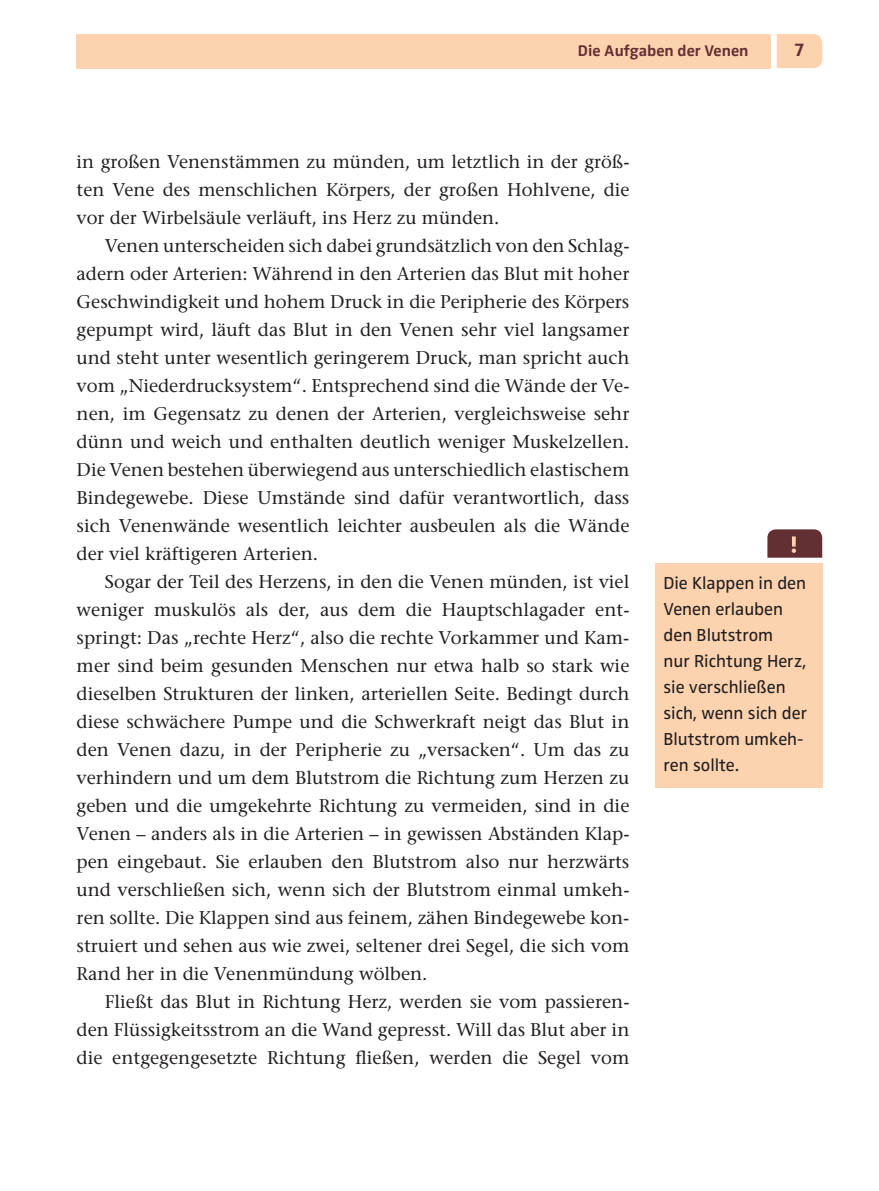
<style>
.page{position:relative;width:879px;height:1191px;background:#fff}
.page>*{position:absolute;margin:0;border:0;box-sizing:border-box;transform-origin:0 0}
.t1{font:18.4px "Stone Serif";color:#231f20}
.t2{font:700 18.4px "Zwo Pro";color:#622f33}
.t3{font:18px/26px "Zwo Pro";color:#231f20}
.t4{font:700 16px "Zwo Pro";color:#622f33}
</style>
<div class="page">
<div style="left:77px;top:34px;width:694px;height:34px;background:#fdd3af"></div>
<div style="left:777px;top:34px;width:45px;height:34px;background:#fdd3af"></div>
<div style="left:655px;top:563px;width:167px;height:225px;background:#fdd3af"></div>
<svg style="left:767px;top:529px;width:55px;height:29px;background:#6e3e40"></svg>
<p class="t4" style="left:578px;top:45px;width:172px">Die Aufgaben der Venen</p>
<p class="t2" style="left:794px;top:43px;width:12px">7</p>
<p class="t1" style="left:77px;top:151px;width:554px">in großen Venenstämmen zu münden, um letztlich in der größ-</p>
<p class="t1" style="left:77px;top:179px;width:554px">ten Vene des menschlichen Körpers, der großen Hohlvene, die</p>
<p class="t1" style="left:77px;top:207px;width:424px">vor der Wirbelsäule verläuft, ins Herz zu münden.</p>
<p class="t1" style="left:105px;top:235px;width:526px">Venen unterscheiden sich dabei grundsätzlich von den Schlag-</p>
<p class="t1" style="left:77px;top:263px;width:554px">adern oder Arterien: Während in den Arterien das Blut mit hoher</p>
<p class="t1" style="left:77px;top:291px;width:554px">Geschwindigkeit und hohem Druck in die Peripherie des Körpers</p>
<p class="t1" style="left:77px;top:319px;width:554px">gepumpt wird, läuft das Blut in den Venen sehr viel langsamer</p>
<p class="t1" style="left:77px;top:347px;width:554px">und steht unter wesentlich geringerem Druck, man spricht auch</p>
<p class="t1" style="left:77px;top:375px;width:554px">vom „Niederdrucksystem“. Entsprechend sind die Wände der Ve-</p>
<p class="t1" style="left:77px;top:403px;width:554px">nen, im Gegensatz zu denen der Arterien, vergleichsweise sehr</p>
<p class="t1" style="left:77px;top:431px;width:554px">dünn und weich und enthalten deutlich weniger Muskelzellen.</p>
<p class="t1" style="left:77px;top:459px;width:554px">Die Venen bestehen überwiegend aus unterschiedlich elastischem</p>
<p class="t1" style="left:77px;top:487px;width:554px">Bindegewebe. Diese Umstände sind dafür verantwortlich, dass</p>
<p class="t1" style="left:77px;top:515px;width:554px">sich Venenwände wesentlich leichter ausbeulen als die Wände</p>
<p class="t1" style="left:77px;top:543px;width:243px">der viel kräftigeren Arterien.</p>
<p class="t1" style="left:105px;top:571px;width:526px">Sogar der Teil des Herzens, in den die Venen münden, ist viel</p>
<p class="t1" style="left:77px;top:599px;width:554px">weniger muskulös als der, aus dem die Hauptschlagader ent-</p>
<p class="t1" style="left:77px;top:627px;width:554px">springt: Das „rechte Herz“, also die rechte Vorkammer und Kam-</p>
<p class="t1" style="left:77px;top:655px;width:554px">mer sind beim gesunden Menschen nur etwa halb so stark wie</p>
<p class="t1" style="left:77px;top:683px;width:554px">dieselben Strukturen der linken, arteriellen Seite. Bedingt durch</p>
<p class="t1" style="left:77px;top:711px;width:554px">diese schwächere Pumpe und die Schwerkraft neigt das Blut in</p>
<p class="t1" style="left:77px;top:739px;width:554px">den Venen dazu, in der Peripherie zu „versacken“. Um das zu</p>
<p class="t1" style="left:77px;top:767px;width:554px">verhindern und um dem Blutstrom die Richtung zum Herzen zu</p>
<p class="t1" style="left:77px;top:795px;width:554px">geben und die umgekehrte Richtung zu vermeiden, sind in die</p>
<p class="t1" style="left:77px;top:823px;width:554px">Venen – anders als in die Arterien – in gewissen Abständen Klap-</p>
<p class="t1" style="left:77px;top:851px;width:554px">pen eingebaut. Sie erlauben den Blutstrom also nur herzwärts</p>
<p class="t1" style="left:77px;top:879px;width:554px">und verschließen sich, wenn sich der Blutstrom einmal umkeh-</p>
<p class="t1" style="left:77px;top:907px;width:554px">ren sollte. Die Klappen sind aus feinem, zähen Bindegewebe kon-</p>
<p class="t1" style="left:77px;top:935px;width:554px">struiert und sehen aus wie zwei, seltener drei Segel, die sich vom</p>
<p class="t1" style="left:77px;top:963px;width:352px">Rand her in die Venenmündung wölben.</p>
<p class="t1" style="left:105px;top:991px;width:526px">Fließt das Blut in Richtung Herz, werden sie vom passieren-</p>
<p class="t1" style="left:77px;top:1019px;width:554px">den Flüssigkeitsstrom an die Wand gepresst. Will das Blut aber in</p>
<p class="t1" style="left:77px;top:1047px;width:554px">die entgegengesetzte Richtung fließen, werden die Segel vom</p>
<p class="t3" style="left:663px;top:571px;width:145px">Die Klappen in den<br>Venen erlauben den Blutstrom<br>nur Richtung Herz, sie verschließen sich, wenn sich der<br>Blutstrom umkeh&shy;ren sollte.</p>
</div>
